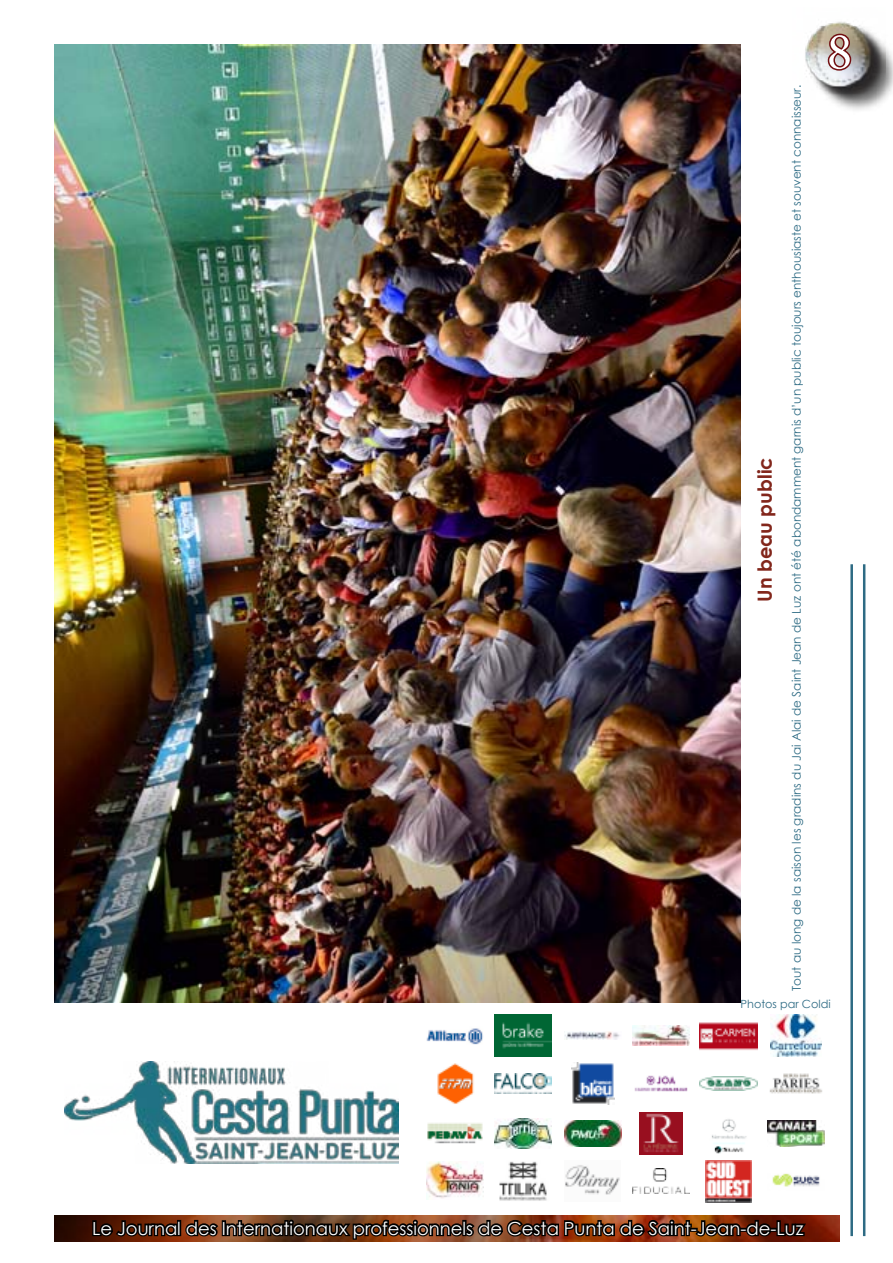
<style>
.page{position:relative;width:893px;height:1263px;background:#fff}
.page>*{position:absolute;margin:0;border:0;box-sizing:border-box;transform-origin:0 0}
.t1{font:52.5px "Minion Pro";color:#fff}
.t2{font:700 19.5px "Century Gothic";color:#82261b}
.t3{font:18px "Century Gothic";color:#fff}
.t4{font:12px "Century Gothic";color:#2e6b84}
.t5{font:11.25px "Century Gothic";color:#2e6b84}
</style>
<div class="page">
<img style="left:65px;top:1061px;width:334px;height:102px">
<img style="left:54px;top:1216px;width:785px;height:25px">
<svg style="left:91px;top:1217px;width:718px;height:24px;background:#4e230e"></svg>
<div style="left:807px;top:24px;width:86px;height:91px;background:#000;opacity:.75"></div>
<img style="left:805px;top:21px;width:80px;height:78px">
<svg style="left:826px;top:32px;width:27px;height:40px"></svg>
<hr style="left:863px;top:564px;width:2px;height:672px;background:#2e6b84">
<hr style="left:850px;top:564px;width:3px;height:672px;background:#2e6b84">
<img style="left:426px;top:1028px;width:57px;height:17px">
<img style="left:426px;top:1161px;width:58px;height:38px">
<img style="left:437px;top:1063px;width:37px;height:41px">
<img style="left:427px;top:1123px;width:56px;height:21px">
<img style="left:494px;top:1014px;width:58px;height:43px">
<img style="left:564px;top:1032px;width:56px;height:7px">
<img style="left:632px;top:1025px;width:57px;height:20px">
<img style="left:700px;top:1022px;width:57px;height:28px">
<img style="left:770px;top:1014px;width:52px;height:43px">
<img style="left:494px;top:1074px;width:58px;height:19px">
<img style="left:572px;top:1062px;width:42px;height:43px">
<img style="left:634px;top:1075px;width:54px;height:17px">
<img style="left:700px;top:1076px;width:57px;height:14px">
<img style="left:769px;top:1073px;width:53px;height:21px">
<img style="left:494px;top:1118px;width:58px;height:30px">
<img style="left:564px;top:1120px;width:57px;height:26px">
<img style="left:639px;top:1112px;width:43px;height:42px">
<img style="left:711px;top:1119px;width:36px;height:35px">
<img style="left:767px;top:1120px;width:58px;height:27px">
<img style="left:499px;top:1161px;width:48px;height:40px">
<img style="left:565px;top:1165px;width:55px;height:30px">
<img style="left:632px;top:1169px;width:57px;height:25px">
<img style="left:705px;top:1160px;width:47px;height:42px">
<img style="left:772px;top:1173px;width:48px;height:14px">
<img style="left:54px;top:45px;width:686px;height:958px">
<h2 class="t2" style="left:750px;top:602px;width:146px;rotate:-90deg">Un beau public</h2>
<p class="t4" style="left:788px;top:991px;width:908px;rotate:-90deg">Tout au long de la saison les gradins du Jai Alai de Saint Jean de Luz ont été abondamment garnis d’un public toujours enthousiaste et souvent connaisseur.</p>
<h1 class="t1" style="left:827px;top:17px;width:27px">8</h1>
<p class="t5" style="left:740px;top:996px;width:92px">Photos par Coldi</p>
<h3 class="t3" style="left:92px;top:1215px;width:713px">Le Journal des Internationaux professionnels de Cesta Punta de Saint-Jean-de-Luz</h3>
</div>
